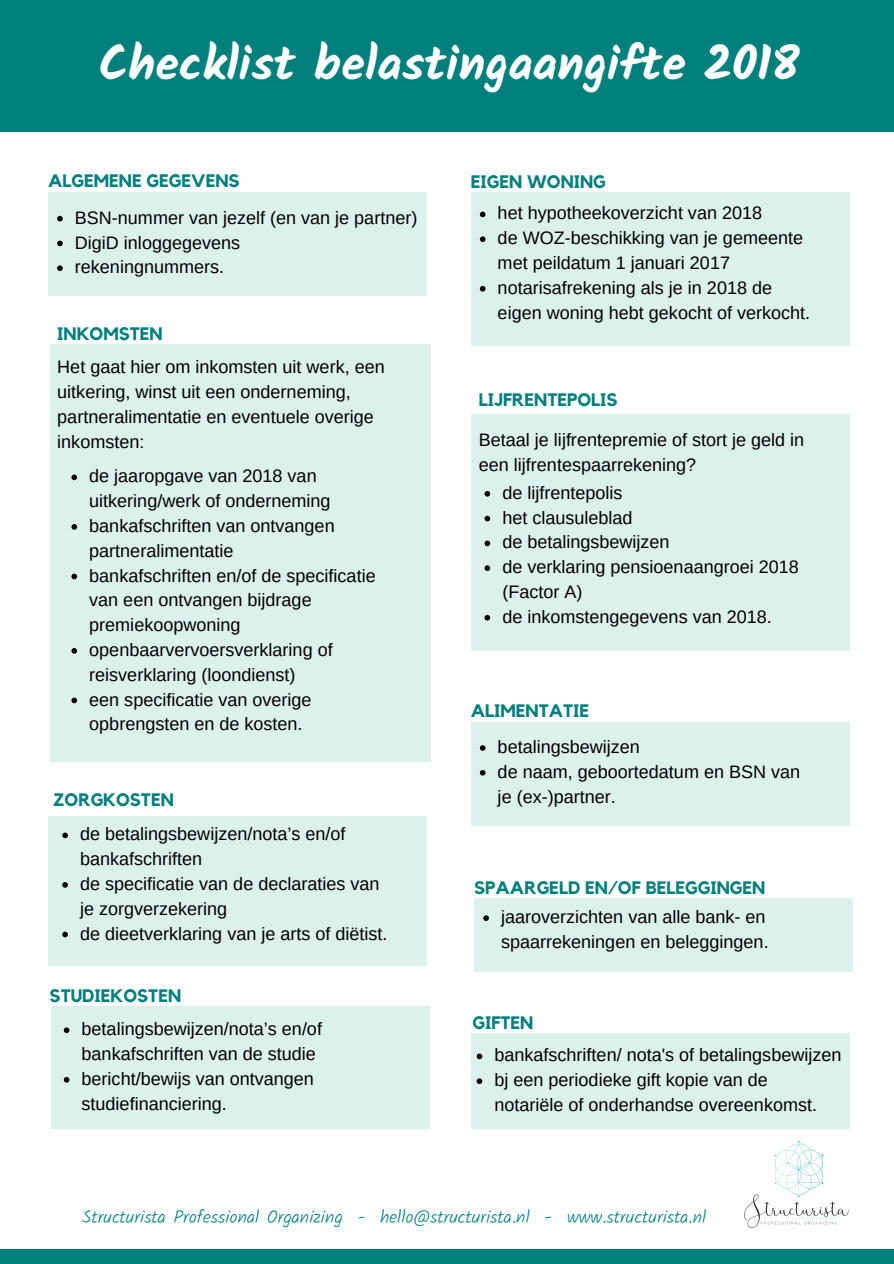
<style>
.page{position:relative;width:894px;height:1264px;background:#fff}
.page>*{position:absolute;margin:0;border:0;box-sizing:border-box;transform-origin:0 0}
.t1{font:700 48px "Kalam";color:#fff}
.t2{font:18px/24.8px "Arimo";color:#000}
.t3{font:700 18px "Kollektif";color:#00807c}
.t4{font:300 18px "Kalam";color:#00807c}
</style>
<div class="page">
<div style="left:0;top:0;width:893px;height:1263px;background:#00807c"></div>
<div style="left:0;top:132px;width:893px;height:1116px;background:#fff"></div>
<div style="left:50px;top:344px;width:380px;height:418px;background:#ddf1ec"></div>
<svg style="left:71px;top:474px;width:6px;height:6px"></svg>
<svg style="left:71px;top:524px;width:6px;height:6px"></svg>
<svg style="left:71px;top:573px;width:6px;height:6px"></svg>
<svg style="left:71px;top:648px;width:6px;height:5px"></svg>
<svg style="left:71px;top:697px;width:6px;height:6px"></svg>
<div style="left:470px;top:192px;width:379px;height:153px;background:#ddf1ec"></div>
<svg style="left:479px;top:212px;width:6px;height:5px"></svg>
<svg style="left:479px;top:236px;width:6px;height:6px"></svg>
<svg style="left:479px;top:286px;width:6px;height:5px"></svg>
<img style="left:744px;top:1141px;width:104px;height:88px">
<div style="left:470px;top:414px;width:379px;height:236px;background:#ddf1ec"></div>
<svg style="left:484px;top:491px;width:6px;height:5px"></svg>
<svg style="left:484px;top:516px;width:6px;height:5px"></svg>
<svg style="left:484px;top:540px;width:6px;height:6px"></svg>
<svg style="left:484px;top:565px;width:6px;height:6px"></svg>
<svg style="left:484px;top:615px;width:6px;height:5px"></svg>
<div style="left:48px;top:816px;width:378px;height:149px;background:#ddf1ec"></div>
<svg style="left:62px;top:832px;width:6px;height:6px"></svg>
<svg style="left:62px;top:882px;width:6px;height:5px"></svg>
<svg style="left:62px;top:931px;width:6px;height:6px"></svg>
<div style="left:470px;top:721px;width:379px;height:104px;background:#ddf1ec"></div>
<svg style="left:479px;top:745px;width:6px;height:5px"></svg>
<svg style="left:479px;top:770px;width:6px;height:5px"></svg>
<div style="left:51px;top:1006px;width:379px;height:122px;background:#ddf1ec"></div>
<svg style="left:64px;top:1027px;width:5px;height:6px"></svg>
<svg style="left:64px;top:1077px;width:5px;height:5px"></svg>
<div style="left:474px;top:898px;width:378px;height:73px;background:#ddf1ec"></div>
<svg style="left:483px;top:915px;width:6px;height:6px"></svg>
<div style="left:470px;top:1033px;width:379px;height:95px;background:#ddf1ec"></div>
<svg style="left:476px;top:1053px;width:6px;height:6px"></svg>
<svg style="left:476px;top:1078px;width:6px;height:5px"></svg>
<div style="left:48px;top:192px;width:378px;height:104px;background:#ddf1ec"></div>
<svg style="left:57px;top:216px;width:6px;height:5px"></svg>
<svg style="left:57px;top:240px;width:6px;height:6px"></svg>
<svg style="left:57px;top:265px;width:6px;height:6px"></svg>
<h1 class="t1" style="left:99px;top:36px;width:702px">Checklist belastingaangifte 2018</h1>
<p class="t3" style="left:48px;top:173px;width:193px">ALGEMENE GEGEVENS</p>
<p class="t2" style="left:75px;top:205px;width:344px">BSN-nummer van jezelf (en van je partner)<br>DigiD inloggegevens<br>rekeningnummers.</p>
<p class="t3" style="left:57px;top:325px;width:107px">INKOMSTEN</p>
<p class="t2" style="left:57px;top:354px;width:329px">Het gaat hier om inkomsten uit werk, een uitkering, winst uit een onderneming, partneralimentatie en eventuele overige inkomsten:</p>
<p class="t2" style="left:89px;top:464px;width:288px">de jaaropgave van 2018 van uitkering/werk of onderneming bankafschriften van ontvangen partneralimentatie<br>bankafschriften en/of de specificatie van een ontvangen bijdrage premiekoopwoning openbaarvervoersverklaring of reisverklaring (loondienst)<br>een specificatie van overige opbrengsten en de kosten.</p>
<p class="t3" style="left:53px;top:791px;width:122px">ZORGKOSTEN</p>
<p class="t2" style="left:80px;top:821px;width:309px">de betalingsbewijzen/nota’s en/of bankafschriften<br>de specificatie van de declaraties van je zorgverzekering<br>de dieetverklaring van je arts of diëtist.</p>
<p class="t3" style="left:50px;top:987px;width:133px">STUDIEKOSTEN</p>
<p class="t2" style="left:82px;top:1016px;width:242px">betalingsbewijzen/nota’s en/of bankafschriften van de studie bericht/bewijs van ontvangen studiefinanciering.</p>
<p class="t3" style="left:470px;top:173px;width:136px">EIGEN WONING</p>
<p class="t2" style="left:497px;top:201px;width:314px">het hypotheekoverzicht van 2018<br>de WOZ-beschikking van je gemeente met peildatum 1 januari 2017 notarisafrekening als je in 2018 de eigen woning hebt gekocht of verkocht.</p>
<p class="t3" style="left:478px;top:391px;width:140px">LIJFRENTEPOLIS</p>
<p class="t2" style="left:478px;top:427px;width:327px">Betaal je lijfrentepremie of stort je geld in een lijfrentespaarrekening?</p>
<p class="t2" style="left:502px;top:480px;width:298px">de lijfrentepolis<br>het clausuleblad<br>de betalingsbewijzen<br>de verklaring pensioenaangroei 2018 (Factor A)<br>de inkomstengegevens van 2018.</p>
<p class="t3" style="left:470px;top:702px;width:120px">ALIMENTATIE</p>
<p class="t2" style="left:497px;top:734px;width:304px">betalingsbewijzen<br>de naam, geboortedatum en BSN van je (ex-)partner.</p>
<p class="t3" style="left:474px;top:879px;width:292px">SPAARGELD EN/OF BELEGGINGEN</p>
<p class="t2" style="left:501px;top:904px;width:269px">jaaroverzichten van alle bank- en spaarrekeningen en beleggingen.</p>
<p class="t3" style="left:472px;top:1014px;width:62px">GIFTEN</p>
<p class="t2" style="left:494px;top:1042px;width:348px">bankafschriften/ nota's of betalingsbewijzen bj een periodieke gift kopie van de notariële of onderhandse overeenkomst.</p>
<p class="t4" style="left:82px;top:1206px;width:625px">Structurista Professional Organizing - hello@structurista.nl - www.structurista.nl</p>
</div>
